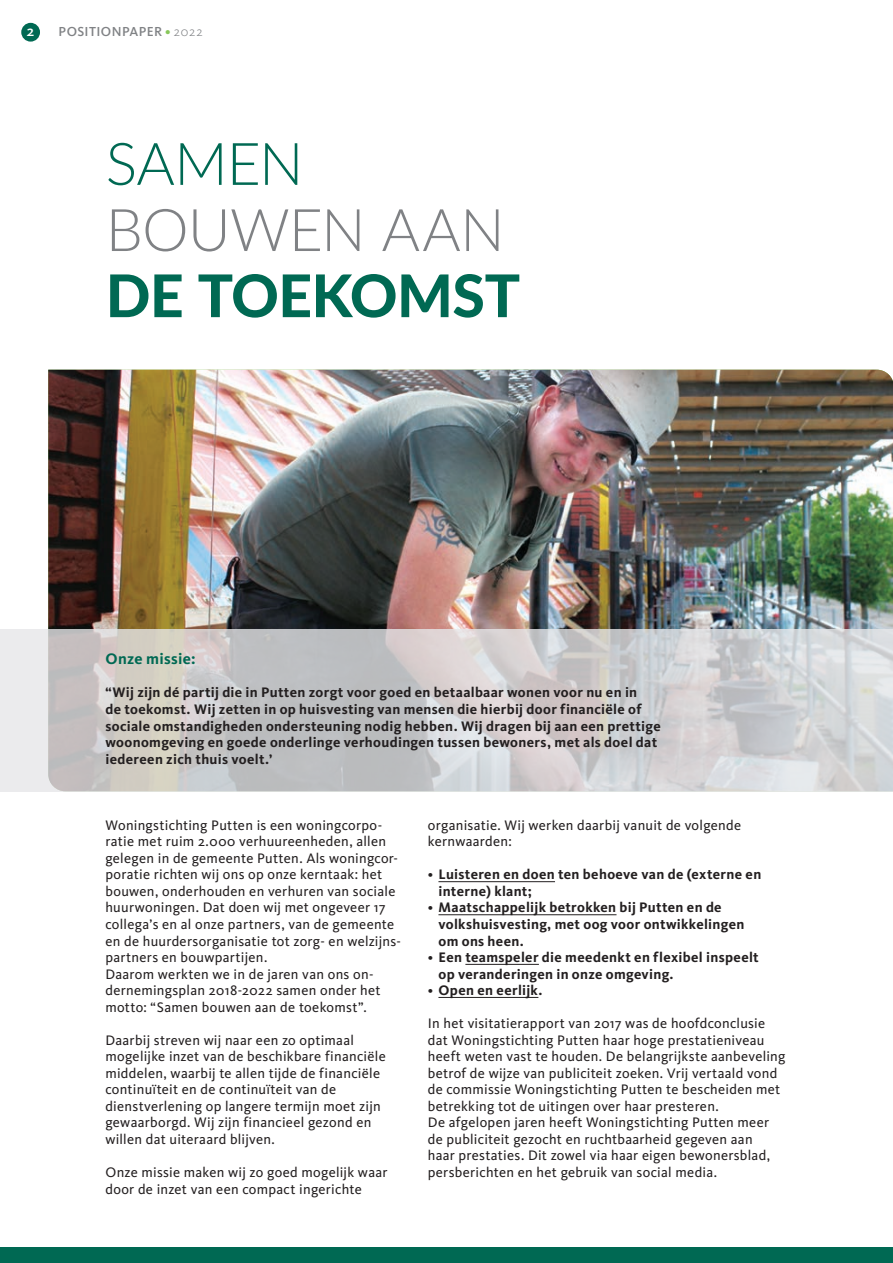
<style>
.page{position:relative;width:893px;height:1263px;background:#fff}
.page>*{position:absolute;margin:0;border:0;box-sizing:border-box;transform-origin:0 0}
.t1{font:800 58.8px "Lato";letter-spacing:-.01em;color:#006953}
.t2{font:300 58.8px "Lato";letter-spacing:-.015em;color:#808285}
.t3{font:300 58.8px "Lato";letter-spacing:-.015em;color:#006953}
.t4{font:700 15.75px "Kievit Pro";letter-spacing:.015em;color:#006953}
.t5{font:500 15px "Kievit Pro";color:#fff}
.t6{font:14.25px/16.5px "Kievit Pro";letter-spacing:.02em;color:#231f20}
.t7{font:700 14.25px/16.5px "Kievit Pro";letter-spacing:.025em;color:#231f20}
.t8{font:500 13.5px "Kievit Pro";letter-spacing:.025em;color:#808285}
.s1{color:#88c75a}
.s2{font-weight:300}
.s3{font-weight:400}
</style>
<div class="page">
<img style="left:48px;top:370px;width:845px;height:259px">
<div style="left:0;top:1247px;width:893px;height:16px;background:#006953"></div>
<svg style="left:0;top:629px;width:893px;height:162px;background:#cecdce"></svg>
<hr style="left:438px;top:881px;width:117px;height:1px;background:#231f20">
<hr style="left:438px;top:914px;width:178px;height:1px;background:#231f20">
<hr style="left:465px;top:964px;width:74px;height:1px;background:#231f20">
<hr style="left:438px;top:997px;width:100px;height:1px;background:#231f20">
<div style="left:21px;top:23px;width:19px;height:19px;background:#006953;border-radius:50%"></div>
<p class="t5" style="left:27px;top:22px;width:9px">2</p>
<p class="t8" style="left:59px;top:23px;width:146px">POSITIONPAPER <span class="s1">•</span> <span class="s2">2022</span></p>
<h1 class="t3" style="left:106px;top:123px;width:199px">SAMEN</h1>
<h1 class="t2" style="left:106px;top:189px;width:400px">BOUWEN AAN</h1>
<h1 class="t1" style="left:106px;top:252px;width:416px">DE TOEKOMST</h1>
<p class="t4" style="left:105px;top:650px;width:92px">Onze missie:</p>
<p class="t7" style="left:105px;top:684px;width:557px">“Wij zijn dé partij die in Putten zorgt voor goed en betaalbaar wonen voor nu en in<br>de toekomst. Wij zetten in op huisvesting van mensen die hierbij door financiële of sociale omstandigheden ondersteuning nodig hebben. Wij dragen bij aan een prettige woonomgeving en goede onderlinge verhoudingen tussen bewoners, met als doel dat iedereen zich thuis voelt.’</p>
<p class="t6" style="left:105px;top:817px;width:297px">Woningstichting Putten is een woningcorpo&shy;ratie met ruim 2.000 verhuureenheden, allen gelegen in de gemeente Putten. Als woningcor&shy;poratie richten wij ons op onze kerntaak: het bouwen, onderhouden en verhuren van sociale huurwoningen. Dat doen wij met ongeveer 17 collega’s en al onze partners, van de gemeente en de huurdersorganisatie tot zorg- en welzijns&shy;partners en bouwpartijen.<br>Daarom werkten we in de jaren van ons on&shy;dernemingsplan 2018-2022 samen onder het motto: “Samen bouwen aan de toekomst”.</p>
<p class="t6" style="left:105px;top:1031px;width:282px">Daarbij streven wij naar een zo optimaal mogelijke inzet van de beschikbare financiële middelen, waarbij te allen tijde de financiële continuïteit en de continuïteit van de dienstverlening op langere termijn moet zijn gewaarborgd. Wij zijn financieel gezond en willen dat uiteraard blijven.</p>
<p class="t6" style="left:105px;top:1164px;width:284px">Onze missie maken wij zo goed mogelijk waar door de inzet van een compact ingerichte</p>
<p class="t6" style="left:428px;top:817px;width:315px">organisatie. Wij werken daarbij vanuit de volgende kernwaarden:</p>
<p class="t7" style="left:438px;top:866px;width:324px;text-indent:-11px"><span class="s3">•</span> Luisteren en doen ten behoeve van de (externe en interne) klant;</p>
<p class="t7" style="left:438px;top:899px;width:307px;text-indent:-11px"><span class="s3">•</span> Maatschappelijk betrokken bij Putten en de volkshuisvesting, met oog voor ontwikkelingen om ons heen.</p>
<p class="t7" style="left:438px;top:949px;width:322px;text-indent:-11px"><span class="s3">•</span> Een teamspeler die meedenkt en flexibel inspeelt op veranderingen in onze omgeving.</p>
<p class="t7" style="left:428px;top:982px;width:116px"><span class="s3">•</span> Open en eerlijk.</p>
<p class="t6" style="left:428px;top:1015px;width:359px">In het visitatierapport van 2017 was de hoofdconclusie dat Woningstichting Putten haar hoge prestatieniveau heeft weten vast te houden. De belangrijkste aanbeveling betrof de wijze van publiciteit zoeken. Vrij vertaald vond de commissie Woningstichting Putten te bescheiden met betrekking tot de uitingen over haar presteren.<br>De afgelopen jaren heeft Woningstichting Putten meer de publiciteit gezocht en ruchtbaarheid gegeven aan<br>haar prestaties. Dit zowel via haar eigen bewonersblad, persberichten en het gebruik van social media.</p>
</div>
